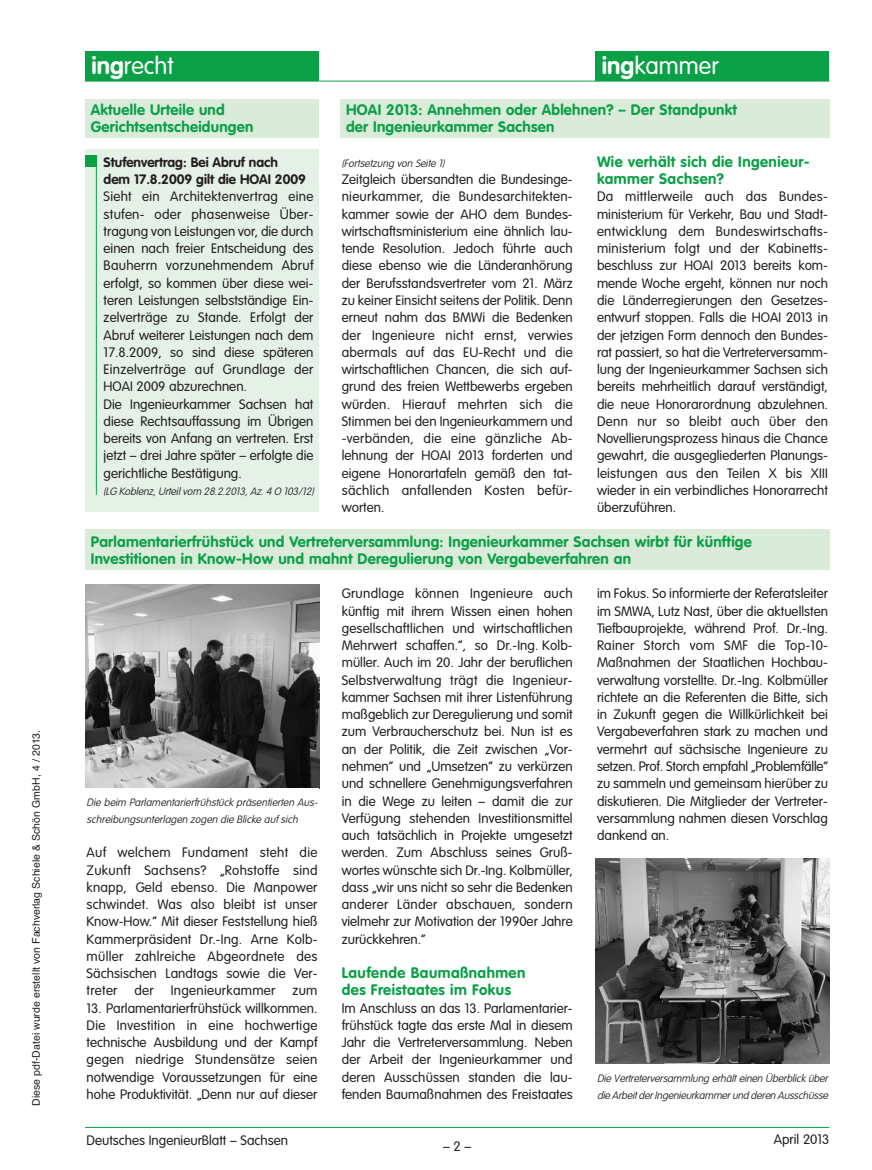
<style>
.page{position:relative;width:872px;height:1170px;background:#fff}
.page>*{position:absolute;margin:0;border:0;box-sizing:border-box;transform-origin:0 0}
.t1{font:300 24px "VAG Rounded";color:#fff}
.t2{font:700 15px/17.2px "VAG Rounded";letter-spacing:.015em;color:#0aa046}
.t3{font:300 13.5px/17.2px "VAG Rounded";color:#231f20;text-align:justify}
.t4{font:700 13.5px/17.2px "VAG Rounded";color:#231f20}
.t5{font:300 13.5px "VAG Rounded";letter-spacing:.02em;color:#231f20}
.t6{font:italic 100 10.5px/17.2px "VAG Rounded";color:#231f20}
.t7{font:10.5px "Helvetica";color:#231f20}
.s1{font-weight:700}
</style>
<div class="page">
<hr style="left:85px;top:1126px;width:744px;height:1px;background:#0aa046">
<div style="left:85px;top:51px;width:234px;height:30px;background:#0aa046"></div>
<hr style="left:85px;top:81px;width:744px;height:1px;background:#0aa046">
<div style="left:595px;top:51px;width:234px;height:30px;background:#0aa046"></div>
<div style="left:85px;top:150px;width:234px;height:362px;background:#e5f1e6"></div>
<div style="left:85px;top:99px;width:234px;height:39px;background:#daebda"></div>
<hr style="left:96px;top:156px;width:1px;height:339px;background:#0aa046">
<div style="left:340px;top:99px;width:489px;height:39px;background:#daebda"></div>
<div style="left:85px;top:156px;width:11px;height:11px;background:#0aa046"></div>
<img style="left:85px;top:584px;width:234px;height:204px">
<div style="left:85px;top:529px;width:744px;height:41px;background:#daebda"></div>
<img style="left:595px;top:858px;width:234px;height:205px">
<p class="t7" style="left:30px;top:1105px;width:377px;rotate:-90deg">Diese pdf-Datei wurde erstellt von Fachverlag Schiele &amp; Schön GmbH, 4 / 2013.</p>
<h1 class="t1" style="left:91px;top:55px;width:84px"><span class="s1">ing</span>recht</h1>
<h1 class="t1" style="left:602px;top:55px;width:118px"><span class="s1">ing</span>kammer</h1>
<p class="t2" style="left:91px;top:102px;width:164px">Aktuelle Urteile und<br>Gerichtsentscheidungen</p>
<p class="t2" style="left:346px;top:102px;width:392px">HOAI 2013: Annehmen oder Ablehnen? – Der Standpunkt der Ingenieurkammer Sachsen</p>
<p class="t4" style="left:104px;top:154px;width:204px">Stufenvertrag: Bei Abruf nach dem 17.8.2009 gilt die HOAI 2009</p>
<p class="t3" style="left:104px;top:189px;width:211px;text-align:left">Sieht ein Architektenvertrag eine stufen- oder phasenweise Über&shy;tragung von Leistungen vor, die durch einen nach freier Entscheidung des Bauherrn vorzunehmendem Abruf erfolgt, so kommen über diese wei&shy;teren Leistungen selbstständige Ein&shy;zelverträge zu Stande. Erfolgt der Abruf weiterer Leistungen nach dem 17.8.2009, so sind diese späteren Einzelverträge auf Grundlage der HOAI 2009 abzurechnen.<br>Die Ingenieurkammer Sachsen hat diese Rechtsauffassung im Übrigen bereits von Anfang an vertreten. Erst jetzt – drei Jahre später – erfolgte die gerichtliche Bestätigung.</p>
<p class="t6" style="left:104px;top:483px;width:214px">(LG Koblenz, Urteil vom 28.2.2013, Az. 4 O 103/12)</p>
<p class="t6" style="left:342px;top:155px;width:106px">(Fortsetzung von Seite 1)</p>
<p class="t3" style="left:342px;top:172px;width:232px">Zeitgleich übersandten die Bundesinge&shy;nieurkammer, die Bundesarchitekten&shy;kammer sowie der AHO dem Bundes&shy;wirtschaftsministerium eine ähnlich lau&shy;tende Resolution. Jedoch führte auch diese ebenso wie die Länderanhörung der Berufsstandsvertreter vom 21. März zu keiner Einsicht seitens der Politik. Denn erneut nahm das BMWi die Bedenken der Ingenieure nicht ernst, verwies abermals auf das EU-Recht und die wirtschaftlichen Chancen, die sich auf&shy;grund des freien Wettbewerbs ergeben würden. Hierauf mehrten sich die Stimmen bei den Ingenieurkammern und -verbänden, die eine gänzliche Ab&shy;lehnung der HOAI 2013 forderten und eigene Honorartafeln gemäß den tat&shy;sächlich anfallenden Kosten befür&shy;worten.</p>
<p class="t2" style="left:597px;top:154px;width:214px">Wie verhält sich die Ingenieur&shy;kammer Sachsen?</p>
<p class="t3" style="left:597px;top:189px;width:232px">Da mittlerweile auch das Bundes&shy;ministerium für Verkehr, Bau und Stadt&shy;entwicklung dem Bundeswirtschafts&shy;ministerium folgt und der Kabinetts&shy;beschluss zur HOAI 2013 bereits kom&shy;mende Woche ergeht, können nur noch die Länderregierungen den Gesetzes&shy;entwurf stoppen. Falls die HOAI 2013 in der jetzigen Form dennoch den Bundes&shy;rat passiert, so hat die Vertreterversamm&shy;lung der Ingenieurkammer Sachsen sich bereits mehrheitlich darauf verständigt, die neue Honorarordnung abzulehnen.<br>Denn nur so bleibt auch über den Novellierungsprozess hinaus die Chance gewahrt, die ausgegliederten Planungs&shy;leistungen aus den Teilen X bis XIII wieder in ein verbindliches Honorarrecht überzuführen.</p>
<p class="t2" style="left:91px;top:533px;width:662px">Parlamentarierfrühstück und Vertreterversammlung: Ingenieurkammer Sachsen wirbt für künftige<br>Investitionen in Know-How und mahnt Deregulierung von Vergabeverfahren an</p>
<p class="t6" style="left:87px;top:794px;width:235px">Die beim Parlamentarierfrühstück präsentierten Aus&shy;schreibungsunterlagen zogen die Blicke auf sich</p>
<p class="t3" style="left:87px;top:844px;width:232px">Auf welchem Fundament steht die Zukunft Sachsens? „Rohstoffe sind knapp, Geld ebenso. Die Manpower schwindet. Was also bleibt ist unser Know-How.“ Mit dieser Feststellung hieß Kammerpräsident Dr.-Ing. Arne Kolb&shy;müller zahlreiche Abgeordnete des Sächsischen Landtags sowie die Ver&shy;treter</p>
<p class="t3" style="left:134px;top:982px;width:21px">der</p>
<p class="t5" style="left:171px;top:984px;width:106px">Ingenieurkammer</p>
<p class="t3" style="left:292px;top:982px;width:27px">zum</p>
<p class="t3" style="left:87px;top:1000px;width:232px">13. Parlamentarierfrühstück willkommen.<br>Die Investition in eine hochwertige technische Ausbildung und der Kampf gegen niedrige Stundensätze seien notwendige Voraussetzungen für eine hohe Produktivität. „Denn nur auf dieser</p>
<p class="t3" style="left:342px;top:586px;width:232px">Grundlage können Ingenieure auch künftig mit ihrem Wissen einen hohen gesellschaftlichen und wirtschaftlichen Mehrwert schaffen.”, so Dr.-Ing. Kolb&shy;müller. Auch im 20. Jahr der beruflichen Selbstverwaltung trägt die Ingenieur&shy;kammer Sachsen mit ihrer Listenführung maßgeblich zur Deregulierung und somit zum Verbraucherschutz bei. Nun ist es an der Politik, die Zeit zwischen „Vor&shy;nehmen” und „Umsetzen” zu verkürzen und schnellere Genehmigungsverfahren in die Wege zu leiten – damit die zur Verfügung stehenden Investitionsmittel auch tatsächlich in Projekte umgesetzt werden. Zum Abschluss seines Gruß&shy;wortes wünschte sich Dr.-Ing. Kolbmüller, dass „wir uns nicht so sehr die Bedenken anderer Länder abschauen, sondern vielmehr zur Motivation der 1990er Jahre zurückkehren.“</p>
<p class="t2" style="left:342px;top:965px;width:185px">Laufende Baumaßnahmen des Freistaates im Fokus</p>
<p class="t3" style="left:342px;top:1000px;width:232px">Im Anschluss an das 13. Parlamentarier&shy;frühstück tagte das erste Mal in diesem Jahr die Vertreterversammlung. Neben der Arbeit der Ingenieurkammer und deren Ausschüssen standen die lau&shy;fenden Baumaßnahmen des Freistaates</p>
<p class="t3" style="left:597px;top:586px;width:232px">im Fokus. So informierte der Referatsleiter im SMWA, Lutz Nast, über die aktuellsten Tiefbauprojekte, während Prof. Dr.-Ing.<br>Rainer Storch vom SMF die Top-10- Maßnahmen der Staatlichen Hochbau&shy;verwaltung vorstellte. Dr.-Ing. Kolbmüller richtete an die Referenten die Bitte, sich in Zukunft gegen die Willkürlichkeit bei Vergabeverfahren stark zu machen und vermehrt auf sächsische Ingenieure zu setzen. Prof. Storch empfahl „Problemfälle” zu sammeln und gemeinsam hierüber zu diskutieren. Die Mitglieder der Vertreter&shy;versammlung nahmen diesen Vorschlag dankend an.</p>
<p class="t6" style="left:597px;top:1070px;width:235px">Die Vertreterversammlung erhält einen Überblick über die Arbeit der Ingenieurkammer und deren Ausschüsse</p>
<p class="t3" style="left:87px;top:1132px;width:203px">Deutsches IngenieurBlatt – Sachsen</p>
<p class="t3" style="left:773px;top:1131px;width:57px">April 2013</p>
<p class="t3" style="left:443px;top:1138px;width:30px">–2–</p>
</div>
